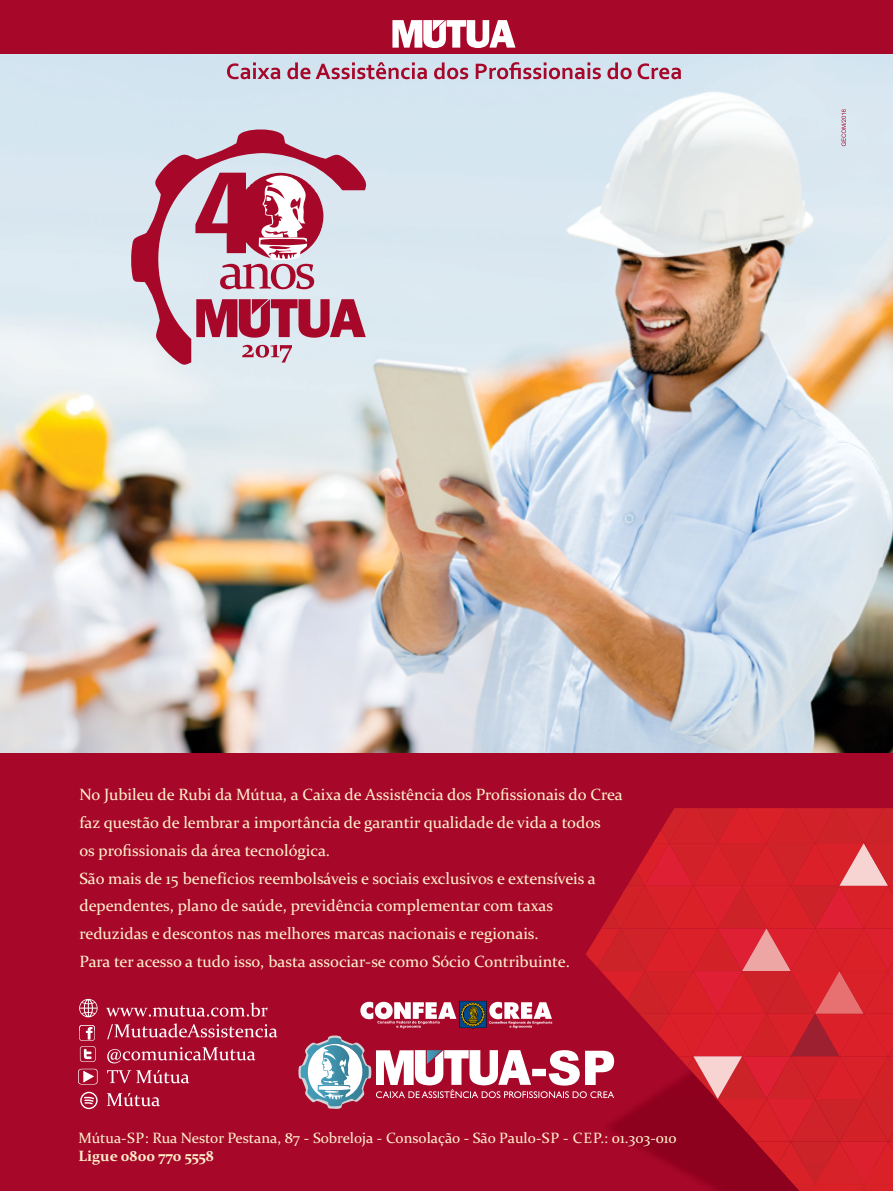
<style>
.page{position:relative;width:893px;height:1191px;background:#fff}
.page>*{position:absolute;margin:0;border:0;box-sizing:border-box;transform-origin:0 0}
.t1{font:16.35px/27.8px "Constantia";color:#ffefcb}
.t2{font:15px "Constantia";color:#ffefcb}
.t3{font:700 15px "Constantia";color:#ffefcb}
</style>
<div class="page">
<img style="left:0;top:54px;width:893px;height:699px">
<div style="left:0;top:753px;width:893px;height:438px;background:#a7082a"></div>
<div style="left:0;top:0;width:893px;height:54px;background:#a7082a"></div>
<svg style="left:841px;top:109px;width:5px;height:37px"></svg>
<svg style="left:106px;top:1002px;width:162px;height:14px"></svg>
<svg style="left:107px;top:1023px;width:170px;height:16px"></svg>
<svg style="left:107px;top:1047px;width:148px;height:16px"></svg>
<svg style="left:107px;top:1070px;width:82px;height:13px"></svg>
<svg style="left:107px;top:1093px;width:53px;height:13px"></svg>
<svg style="left:80px;top:1046px;width:16px;height:16px"></svg>
<svg style="left:79px;top:1025px;width:16px;height:15px"></svg>
<svg style="left:78px;top:1068px;width:20px;height:16px"></svg>
<svg style="left:80px;top:1091px;width:18px;height:18px"></svg>
<svg style="left:79px;top:999px;width:19px;height:18px"></svg>
<svg style="left:227px;top:62px;width:454px;height:17px;background:#c49baf"></svg>
<svg style="left:392px;top:20px;width:123px;height:28px"></svg>
<svg style="left:131px;top:127px;width:236px;height:239px;background:#ca9dae"></svg>
<svg style="left:242px;top:345px;width:50px;height:17px"></svg>
<svg style="left:298px;top:808px;width:595px;height:383px"></svg>
<p class="t1" style="left:79px;top:780px;width:545px">No Jubileu de Rubi da Mútua, a Caixa de Assistência dos Profissionais do Crea faz questão de lembrar a importância de garantir qualidade de vida a todos<br>os profissionais da área tecnológica.<br>São mais de 15 benefícios reembolsáveis e sociais exclusivos e extensíveis a dependentes, plano de saúde, previdência complementar com taxas reduzidas e descontos nas melhores marcas nacionais e regionais.<br>Para ter acesso a tudo isso, basta associar-se como Sócio Contribuinte.</p>
<p class="t2" style="left:78px;top:1128px;width:600px">Mútua-SP: Rua Nestor Pestana, 87 - Sobreloja - Consolação - São Paulo-SP - CEP.: 01.303-010</p>
<p class="t3" style="left:78px;top:1145px;width:137px">Ligue 0800 770 5558</p>
</div>
